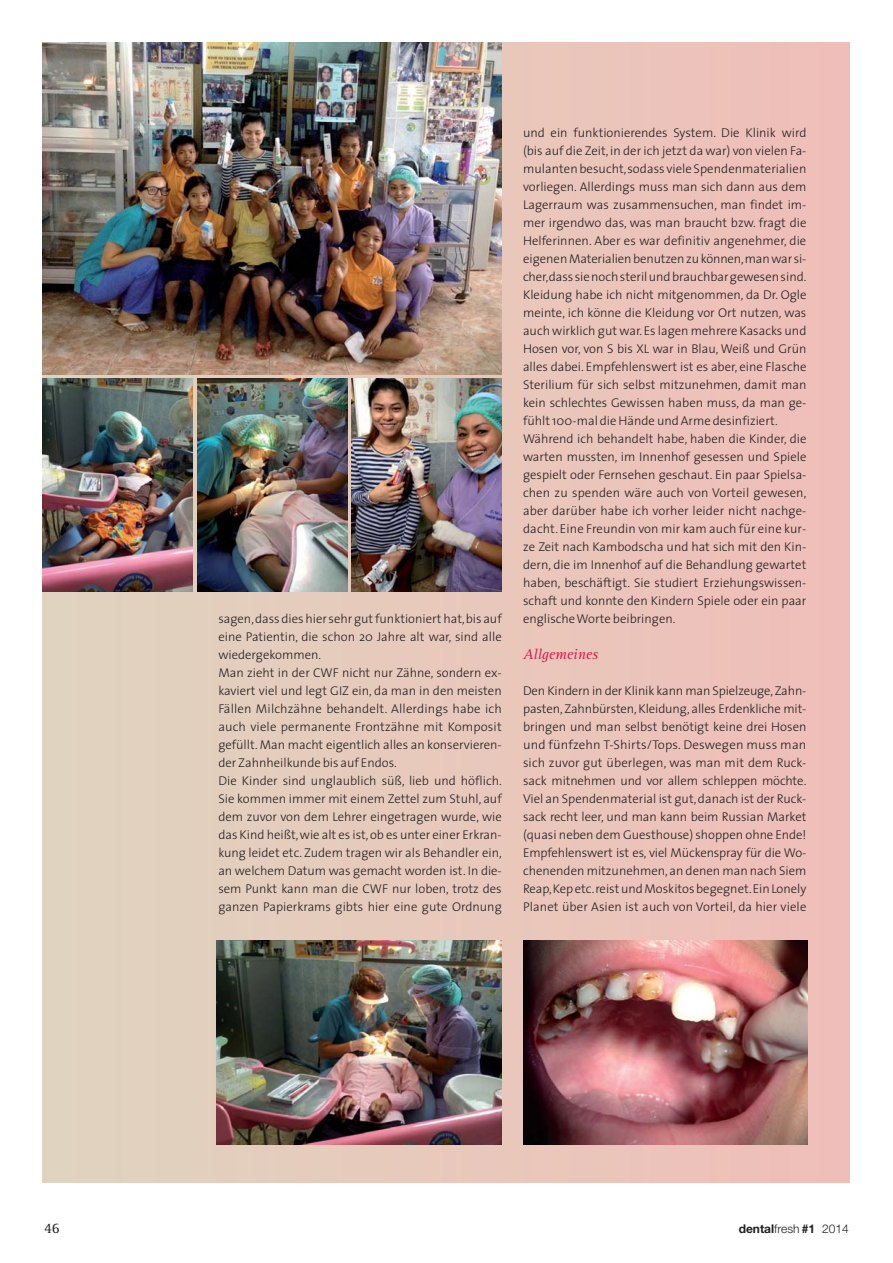
<style>
.page{position:relative;width:893px;height:1263px;background:#fff}
.page>*{position:absolute;margin:0;border:0;box-sizing:border-box;transform-origin:0 0}
.t1{font:italic 15px "Rotis Serif";color:#d91e4d}
.t2{font:15px "Rotis Serif";color:#231f20}
.t3{font:300 12.75px/18px "The Sans";color:#231f20}
.t4{font:300 12px "Helvetica Neue";color:#231f20}
.s1{font-weight:700}
</style>
<div class="page">
<div style="left:43px;top:43px;width:850px;height:1139px;background:#eac6bb"></div>
<div style="left:850px;top:43px;width:43px;height:1152px;background:#fff"></div>
<img style="left:43px;top:378px;width:150px;height:213px">
<img style="left:197px;top:378px;width:150px;height:213px">
<img style="left:351px;top:378px;width:151px;height:213px">
<img style="left:43px;top:43px;width:459px;height:331px">
<img style="left:523px;top:941px;width:285px;height:204px">
<img style="left:217px;top:941px;width:285px;height:204px">
<p class="t3" style="left:218px;top:611px;width:285px">sagen, dass dies hier sehr gut funktioniert hat, bis auf eine Patientin, die schon 20 Jahre alt war, sind alle wiedergekommen.<br>Man zieht in der CWF nicht nur Zähne, sondern ex - kaviert viel und legt GIZ ein, da man in den meis ten Fällen Milchzähne behandelt. Allerdings habe ich auch viele permanente Frontzähne mit Komposit gefüllt. Man macht eigentlich alles an konservieren&shy;der Zahnheilkunde bis auf Endos.<br>Die Kinder sind unglaublich süß, lieb und höflich.<br>Sie kommen immer mit einem Zettel zum Stuhl, auf dem zuvor von dem Lehrer eingetragen wurde, wie das Kind heißt, wie alt es ist, ob es unter einer Erkran - kung leidet etc. Zudem tragen wir als Behandler ein, an welchem Datum was gemacht worden ist. In die&shy;sem Punkt kann man die CWF nur loben, trotz des ganzen Papierkrams gibts hier eine gute Ordnung</p>
<p class="t3" style="left:523px;top:125px;width:285px">und ein funktionierendes System. Die Klinik wird (bis auf die Zeit, in der ich jetzt da war) von vielen Fa - mu lanten besucht, sodass viele Spendenmateri a lien vorliegen. Allerdings muss man sich dann aus dem La gerraum was zusammensuchen, man findet im&shy;mer irgendwo das, was man braucht bzw. fragt die Helfe rin nen. Aber es war definitiv angenehmer, die eigenen Materialien benutzen zu können, man war si - cher, dass sie noch steril und brauchbar gewesen sind.<br>Kleidung habe ich nicht mitgenommen, da Dr. Ogle meinte, ich könne die Kleidung vor Ort nutzen, was auch wirklich gut war. Es lagen mehrere Kasacks und Hosen vor, von S bis XL war in Blau, Weiß und Grün alles dabei. Empfehlenswert ist es aber, eine Flasche Sterilium für sich selbst mitzunehmen, damit man kein schlechtes Gewissen haben muss, da man ge&shy;fühlt 100-mal die Hände und Arme desinfiziert.<br>Während ich behandelt habe, haben die Kinder, die warten mussten, im Innenhof gesessen und Spiele ge spielt oder Fernsehen geschaut. Ein paar Spielsa - chen zu spenden wäre auch von Vorteil gewesen, aber darüber habe ich vorher leider nicht nachge&shy;dacht. Eine Freundin von mir kam auch für eine kur - ze Zeit nach Kambodscha und hat sich mit den Kin - dern, die im Innenhof auf die Behandlung gewartet haben, beschäftigt. Sie studiert Erziehungswissen - schaft und konnte den Kindern Spiele oder ein paar englische Worte beibringen.</p>
<p class="t1" style="left:523px;top:648px;width:77px">Allgemeines</p>
<p class="t3" style="left:523px;top:683px;width:285px;text-align:justify">Den Kindern in der Klinik kann man Spielzeuge, Zahn - pasten, Zahnbürsten, Kleidung, alles Erdenk liche mit&shy;bringen und man selbst benötigt keine drei Hosen und fünfzehn T-Shirts/Tops. Deswegen muss man sich zuvor gut überlegen, was man mit dem Ruck - sack mitnehmen und vor allem schleppen möch te.<br>Viel an Spendenmaterial ist gut, danach ist der Ruck - sack recht leer, und man kann beim Russian Mar ket (quasi neben dem Guesthouse) shoppen ohne Ende!<br>Empfehlenswert ist es, viel Mückenspray für die Wo - chenenden mitzunehmen, an denen man nach Siem Reap, Kep etc. reist und Moskitos begegnet. Ein Lonely Planet über Asien ist auch von Vorteil, da hier viele</p>
<p class="t2" style="left:44px;top:1221px;width:17px">46</p>
<p class="t4" style="left:739px;top:1224px;width:112px"><span class="s1">dental</span>fresh <span class="s1">#1</span> 2014</p>
</div>
